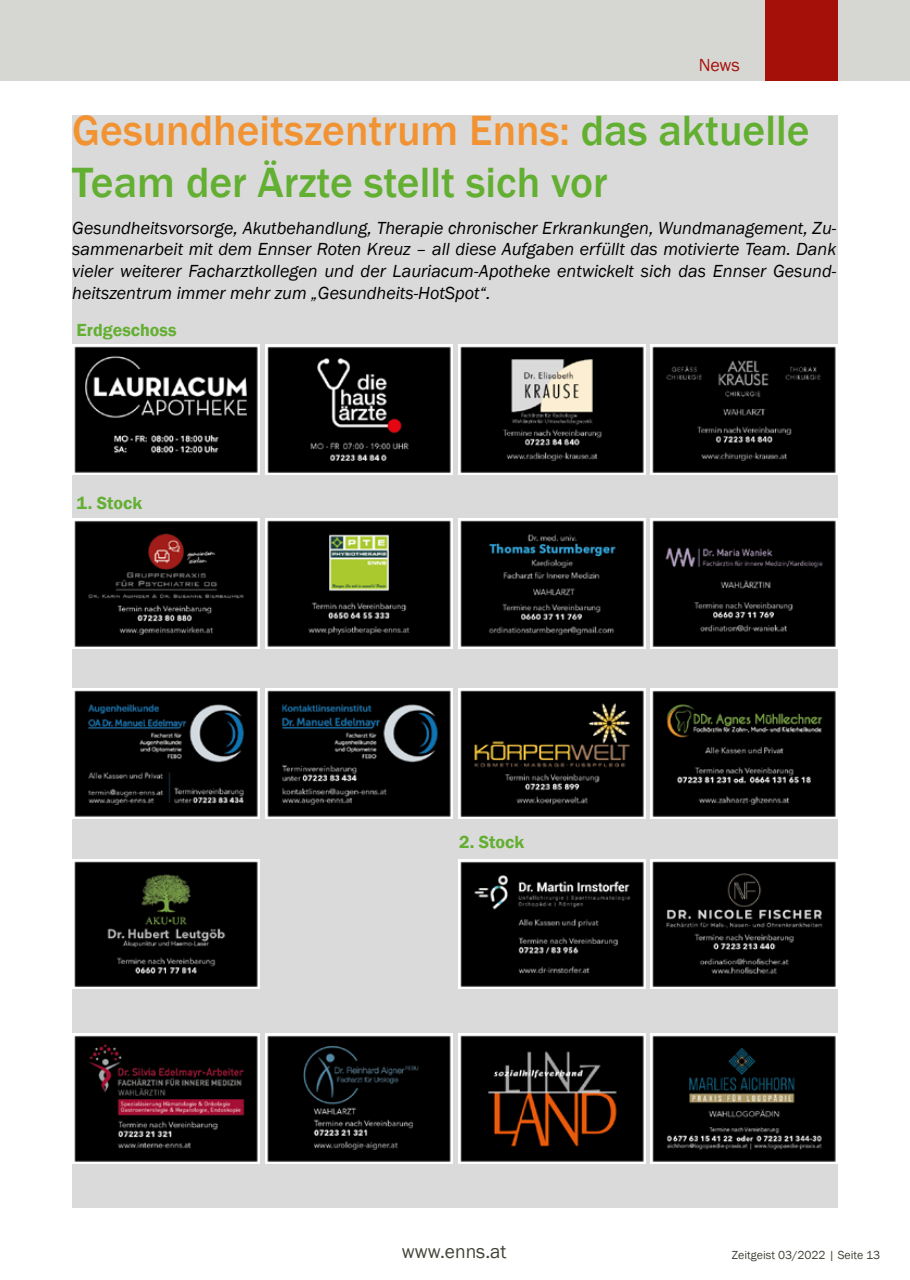
<style>
.page{position:relative;width:910px;height:1280px;background:#fff}
.page>*{position:absolute;margin:0;border:0;box-sizing:border-box;transform-origin:0 0}
.t1{font:500 43.5px/52.2px "Franklin Gothic";color:#63af32}
.t2{font:19.5px "Franklin Gothic";color:#414237}
.t3{font:italic 18px/21.6px "Franklin Gothic";color:#000;text-align:justify}
.t4{font:600 18px "Franklin Gothic";color:#63af32}
.t5{font:18px "Franklin Gothic";color:#a51008}
.t6{font:12px "Franklin Gothic";color:#414237}
.s1{color:#f29333}
</style>
<div class="page">
<div style="left:0;top:0;width:910px;height:81px;background:#d6d6d2"></div>
<div style="left:765px;top:0;width:73px;height:81px;background:#a51008"></div>
<div style="left:72px;top:115px;width:766px;height:1093px;background:#dadada"></div>
<img style="left:651px;top:1033px;width:186px;height:130px">
<img style="left:266px;top:1033px;width:187px;height:130px">
<img style="left:72px;top:344px;width:187px;height:130px">
<img style="left:651px;top:344px;width:186px;height:130px">
<img style="left:72px;top:689px;width:187px;height:130px">
<img style="left:266px;top:689px;width:187px;height:130px">
<img style="left:72px;top:1033px;width:187px;height:130px">
<img style="left:459px;top:344px;width:186px;height:130px">
<img style="left:651px;top:859px;width:187px;height:130px">
<img style="left:266px;top:344px;width:187px;height:130px">
<img style="left:459px;top:859px;width:186px;height:130px">
<img style="left:458px;top:689px;width:187px;height:129px">
<img style="left:72px;top:859px;width:187px;height:130px">
<img style="left:651px;top:689px;width:186px;height:130px">
<img style="left:72px;top:519px;width:187px;height:129px">
<img style="left:266px;top:519px;width:187px;height:129px">
<img style="left:459px;top:1033px;width:186px;height:130px">
<img style="left:459px;top:519px;width:186px;height:129px">
<img style="left:651px;top:519px;width:186px;height:129px">
<p class="t5" style="left:699px;top:54px;width:43px">News</p>
<h1 class="t1" style="left:72px;top:105px;width:739px"><span class="s1">Gesundheitszentrum Enns:</span> das aktuelle<br>Team der Ärzte stellt sich vor</h1>
<p class="t3" style="left:72px;top:217px;width:765px">Gesundheitsvorsorge, Akutbehandlung, Therapie chronischer Erkrankungen, Wundmanagement, Zu&shy;sammenarbeit mit dem Ennser Roten Kreuz – all diese Aufgaben erfüllt das motivierte Team. Dank vieler weiterer Facharztkollegen und der Lauriacum-Apotheke entwickelt sich das Ennser Gesund&shy;heitszentrum immer mehr zum „Gesundheits-HotSpot“.</p>
<p class="t4" style="left:77px;top:319px;width:102px">Erdgeschoss</p>
<p class="t4" style="left:77px;top:492px;width:67px">1. Stock</p>
<p class="t4" style="left:459px;top:830px;width:67px">2. Stock</p>
<p class="t2" style="left:402px;top:1239px;width:106px">www.enns.at</p>
<p class="t6" style="left:732px;top:1247px;width:150px">Zeitgeist 03/2022 | Seite 13</p>
</div>
